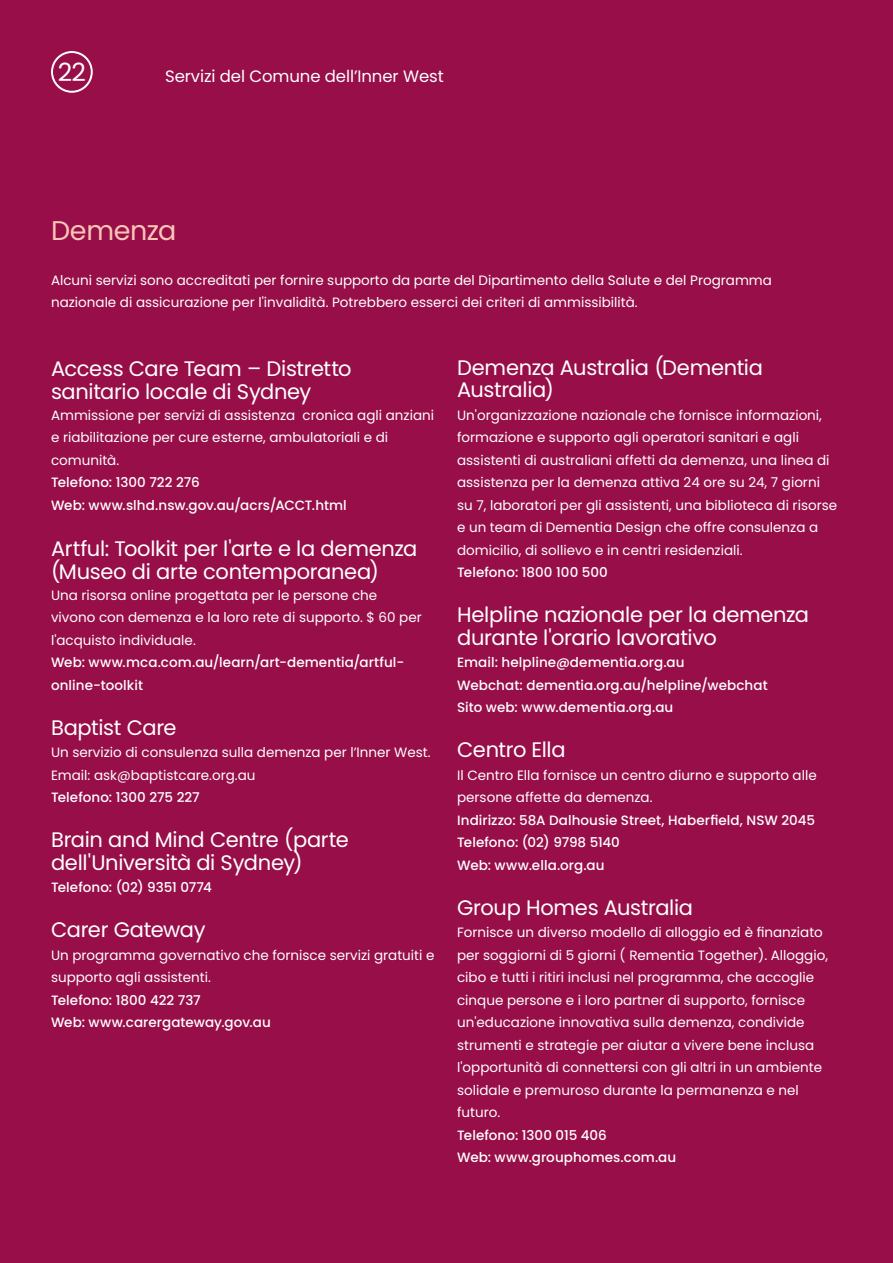
<style>
.page{position:relative;width:893px;height:1263px;background:#970e48}
.page>*{position:absolute;margin:0;border:0;box-sizing:border-box;transform-origin:0 0}
.t1{font:27px "Poppins";letter-spacing:-.015em;color:#fbc5b7}
.t2{font:25.2px "Poppins";color:#fff}
.t3{font:21px/22.5px "Poppins";letter-spacing:-.015em;color:#fff}
.t4{font:16.5px "Poppins";letter-spacing:-.005em;color:#fff}
.t5{font:13.5px/22.5px "Poppins";color:#fff}
.t6{font:500 13.5px/22.5px "Poppins";letter-spacing:.005em;color:#fff}
</style>
<div class="page">
<div style="left:51px;top:51px;width:42px;height:42px;border:2px solid #fff;border-radius:50%"></div>
<p class="t2" style="left:58px;top:58px;width:30px">22</p>
<p class="t4" style="left:165px;top:67px;width:280px">Servizi del Comune dell’Inner West</p>
<p class="t1" style="left:51px;top:214px;width:127px">Demenza</p>
<p class="t5" style="left:51px;top:269px;width:722px">Alcuni servizi sono accreditati per fornire supporto da parte del Dipartimento della Salute e del Programma nazionale di assicurazione per l'invalidità. Potrebbero esserci dei criteri di ammissibilità.</p>
<p class="t3" style="left:51px;top:358px;width:302px">Access Care Team – Distretto sanitario locale di Sydney</p>
<p class="t5" style="left:51px;top:404px;width:385px">Ammissione per servizi di assistenza cronica agli anziani e riabilitazione per cure esterne, ambulatoriali e di comunità.</p>
<p class="t6" style="left:51px;top:471px;width:150px">Telefono: 1300 722 276</p>
<p class="t6" style="left:51px;top:494px;width:297px">Web: www.slhd.nsw.gov.au/acrs/ACCT.html</p>
<p class="t3" style="left:51px;top:538px;width:368px">Artful: Toolkit per l'arte e la demenza (Museo di arte contemporanea)</p>
<p class="t5" style="left:51px;top:584px;width:372px">Una risorsa online progettata per le persone che vivono con demenza e la loro rete di supporto. $ 60 per l'acquisto individuale.</p>
<p class="t6" style="left:51px;top:651px;width:355px">Web: www.mca.com.au/learn/art-dementia/artful&shy;online-toolkit</p>
<p class="t3" style="left:51px;top:716px;width:127px">Baptist Care</p>
<p class="t5" style="left:51px;top:741px;width:381px">Un servizio di consulenza sulla demenza per l’Inner West.</p>
<p class="t5" style="left:51px;top:764px;width:206px">Email: ask@baptistcare.org.au</p>
<p class="t6" style="left:51px;top:786px;width:150px">Telefono: 1300 275 227</p>
<p class="t3" style="left:51px;top:829px;width:299px">Brain and Mind Centre (parte dell'Università di Sydney)</p>
<p class="t6" style="left:51px;top:876px;width:162px">Telefono: (02) 9351 0774</p>
<p class="t3" style="left:51px;top:919px;width:156px">Carer Gateway</p>
<p class="t5" style="left:51px;top:944px;width:385px">Un programma governativo che fornisce servizi gratuiti e supporto agli assistenti.</p>
<p class="t6" style="left:51px;top:989px;width:151px">Telefono: 1800 422 737</p>
<p class="t6" style="left:51px;top:1011px;width:221px">Web: www.carergateway.gov.au</p>
<p class="t3" style="left:457px;top:356px;width:307px">Demenza Australia (Dementia<br>Australia)</p>
<p class="t5" style="left:457px;top:404px;width:381px">Un'organizzazione nazionale che fornisce informazioni, formazione e supporto agli operatori sanitari e agli assistenti di australiani affetti da demenza, una linea di assistenza per la demenza attiva 24 ore su 24, 7 giorni su 7, laboratori per gli assistenti, una biblioteca di risorse e un team di Dementia Design che offre consulenza a domicilio, di sollievo e in centri residenziali.</p>
<p class="t6" style="left:457px;top:561px;width:152px">Telefono: 1800 100 500</p>
<p class="t3" style="left:457px;top:604px;width:354px">Helpline nazionale per la demenza durante l'orario lavorativo</p>
<p class="t6" style="left:457px;top:651px;width:229px">Email: helpline@dementia.org.au</p>
<p class="t6" style="left:457px;top:674px;width:312px">Webchat: dementia.org.au/helpline/webchat</p>
<p class="t6" style="left:457px;top:696px;width:218px">Sito web: www.dementia.org.au</p>
<p class="t3" style="left:457px;top:739px;width:110px">Centro Ella</p>
<p class="t5" style="left:457px;top:764px;width:361px">Il Centro Ella fornisce un centro diurno e supporto alle persone affette da demenza.</p>
<p class="t6" style="left:457px;top:809px;width:359px">Indirizzo: 58A Dalhousie Street, Haberfield, NSW 2045</p>
<p class="t6" style="left:457px;top:831px;width:164px">Telefono: (02) 9798 5140</p>
<p class="t6" style="left:457px;top:854px;width:149px">Web: www.ella.org.au</p>
<p class="t3" style="left:457px;top:896px;width:237px">Group Homes Australia</p>
<p class="t5" style="left:457px;top:921px;width:372px">Fornisce un diverso modello di alloggio ed è finanziato per soggiorni di 5 giorni ( Rementia Together). Alloggio, cibo e tutti i ritiri inclusi nel programma, che accoglie cinque persone e i loro partner di supporto, fornisce un'educazione innovativa sulla demenza, condivide strumenti e strategie per aiutar a vivere bene inclusa l'opportunità di connettersi con gli altri in un ambiente solidale e premuroso durante la permanenza e nel futuro.</p>
<p class="t6" style="left:457px;top:1124px;width:151px">Telefono: 1300 015 406</p>
<p class="t6" style="left:457px;top:1146px;width:221px">Web: www.grouphomes.com.au</p>
</div>
